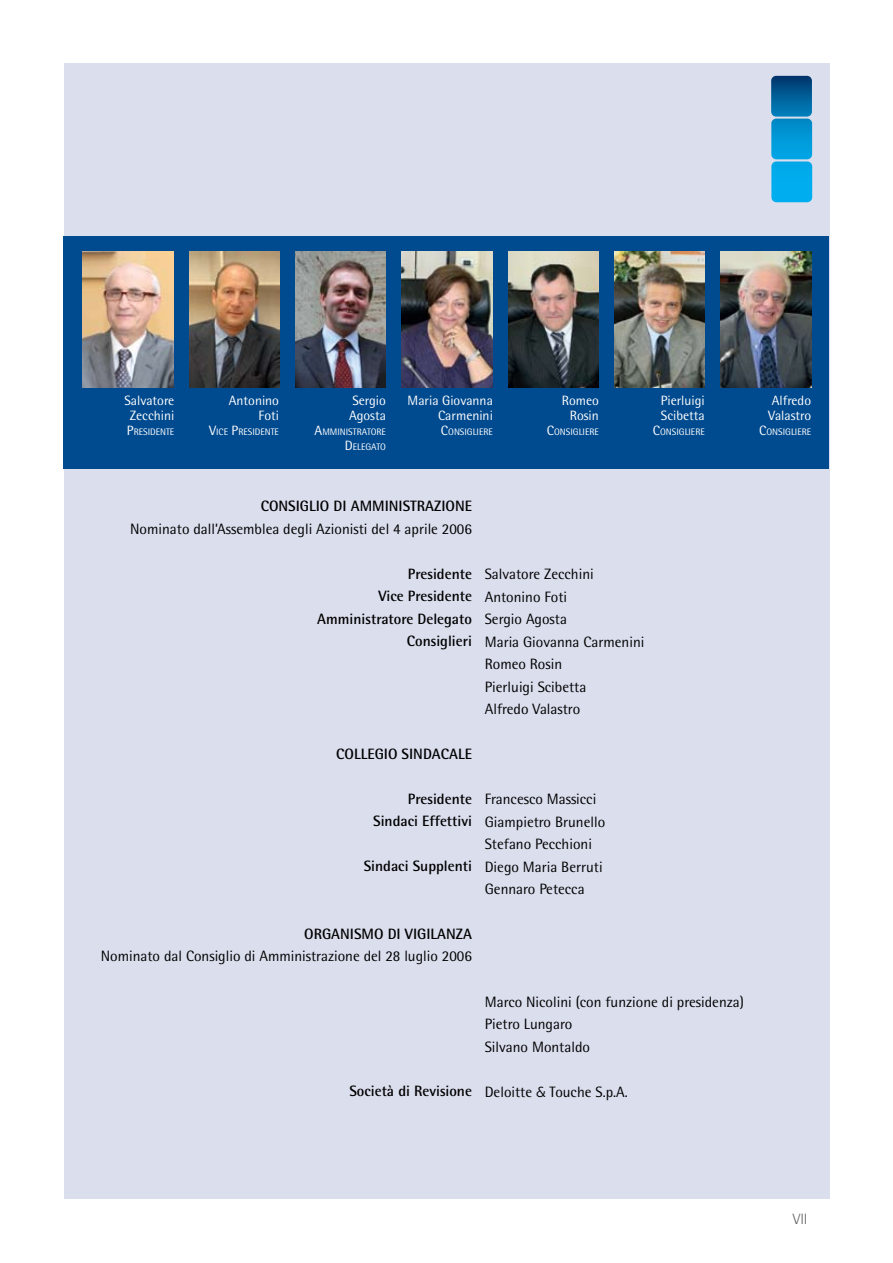
<style>
.page{position:relative;width:893px;height:1263px;background:#fff}
.page>*{position:absolute;margin:0;border:0;box-sizing:border-box;transform-origin:0 0}
.t1{font:15px/22.5px "Rotis Semi Sans";color:#000}
.t2{font:700 15px/22.5px "Rotis Semi Sans";color:#000;text-align:right}
.t3{font:300 15px "Rotis Semi Sans";color:#5f6062}
.t4{font:13.5px/15px "Rotis Semi Sans";color:#fff}
.t5{font:9.45px/15px "Rotis Semi Sans";color:#fff;text-align:right}
.s1{font-size:13.5px}
.s2{font-family:"Abadi";font-weight:300}
</style>
<div class="page">
<div style="left:65px;top:64px;width:765px;height:1135px;background:#dadeed"></div>
<svg style="left:771px;top:76px;width:41px;height:126px;background:#0b8eca"></svg>
<div style="left:64px;top:236px;width:765px;height:233px;background:#004a8f"></div>
<img style="left:83px;top:252px;width:90px;height:135px">
<img style="left:402px;top:252px;width:90px;height:135px">
<img style="left:508px;top:252px;width:90px;height:135px">
<img style="left:721px;top:252px;width:90px;height:135px">
<img style="left:189px;top:252px;width:91px;height:135px">
<img style="left:296px;top:252px;width:90px;height:135px">
<img style="left:614px;top:252px;width:91px;height:135px">
<p class="t4" style="left:124px;top:393px;width:51px;text-align:center">Salvatore<br>Zecchini</p>
<p class="t5" style="left:127px;top:424px;width:49px"><span class="s1">P</span>RESIDENTE</p>
<p class="t4" style="left:229px;top:393px;width:52px;text-align:right">Antonino<br>Foti</p>
<p class="t5" style="left:209px;top:424px;width:71px"><span class="s1">V</span>ICE <span class="s1">P</span>RESIDENTE</p>
<p class="t4" style="left:349px;top:393px;width:38px">Sergio<br>Agosta</p>
<p class="t5" style="left:315px;top:424px;width:73px"><span class="s1">A</span>MMINISTRATORE<br><span class="s1">D</span> ELEGATO</p>
<p class="t4" style="left:408px;top:393px;width:87px;text-align:right">Maria Giovanna<br>Carmenini</p>
<p class="t5" style="left:441px;top:424px;width:53px"><span class="s1">C</span>ONSIGLIERE</p>
<p class="t4" style="left:562px;top:393px;width:39px;text-align:center">Romeo<br>Rosin</p>
<p class="t5" style="left:547px;top:424px;width:53px"><span class="s1">C</span>ONSIGLIERE</p>
<p class="t4" style="left:661px;top:393px;width:46px">Pierluigi<br>Scibetta</p>
<p class="t5" style="left:653px;top:424px;width:53px"><span class="s1">C</span>ONSIGLIERE</p>
<p class="t4" style="left:768px;top:393px;width:44px">Alfredo<br>Valastro</p>
<p class="t5" style="left:759px;top:424px;width:53px"><span class="s1">C</span>ONSIGLIERE</p>
<p class="t2" style="left:261px;top:495px;width:213px">Consiglio di Ammi nistrazione</p>
<p class="t1" style="left:130px;top:517px;width:343px">Nominato dall’Assemblea degli Azionisti del 4 aprile 2006</p>
<p class="t2" style="left:317px;top:562px;width:156px">Presidente<br>Vice Presidente<br>Amministratore Delegato<br>Consiglieri</p>
<p class="t1" style="left:485px;top:563px;width:161px">Salvatore Zecchini<br>Antonino Foti<br>Sergio Agosta<br>Maria Giovanna Carmenini<br>Romeo Rosin<br>Pierluigi Scibetta<br>Alfredo Valastro</p>
<p class="t2" style="left:336px;top:742px;width:137px">Collegi o si ndacale</p>
<p class="t2" style="left:373px;top:787px;width:100px">Presidente<br>Sindaci Effettivi</p>
<p class="t2" style="left:364px;top:855px;width:110px">Sindaci Supplenti</p>
<p class="t1" style="left:485px;top:788px;width:122px">Francesco Massicci<br>Giampietro Brunello<br>Stefano Pecchioni<br>Diego Maria Berruti<br>Gennaro Petecca</p>
<p class="t2" style="left:304px;top:922px;width:161px">Organismo di Vigi lanza</p>
<p class="t1" style="left:101px;top:945px;width:373px">Nominato dal Consiglio di Amministrazione del 28 luglio 2006</p>
<p class="t2" style="left:349px;top:1080px;width:124px">Società di Revisione</p>
<p class="t1" style="left:485px;top:990px;width:261px">Marco Nicolini (con funzione di presidenza)<br>Pietro Lungaro<br>Silvano Montaldo</p>
<p class="t1" style="left:485px;top:1080px;width:145px">Deloitte <span class="s2">&amp;</span> Touche S.p.A.</p>
<p class="t3" style="left:793px;top:1210px;width:11px">VII</p>
</div>
